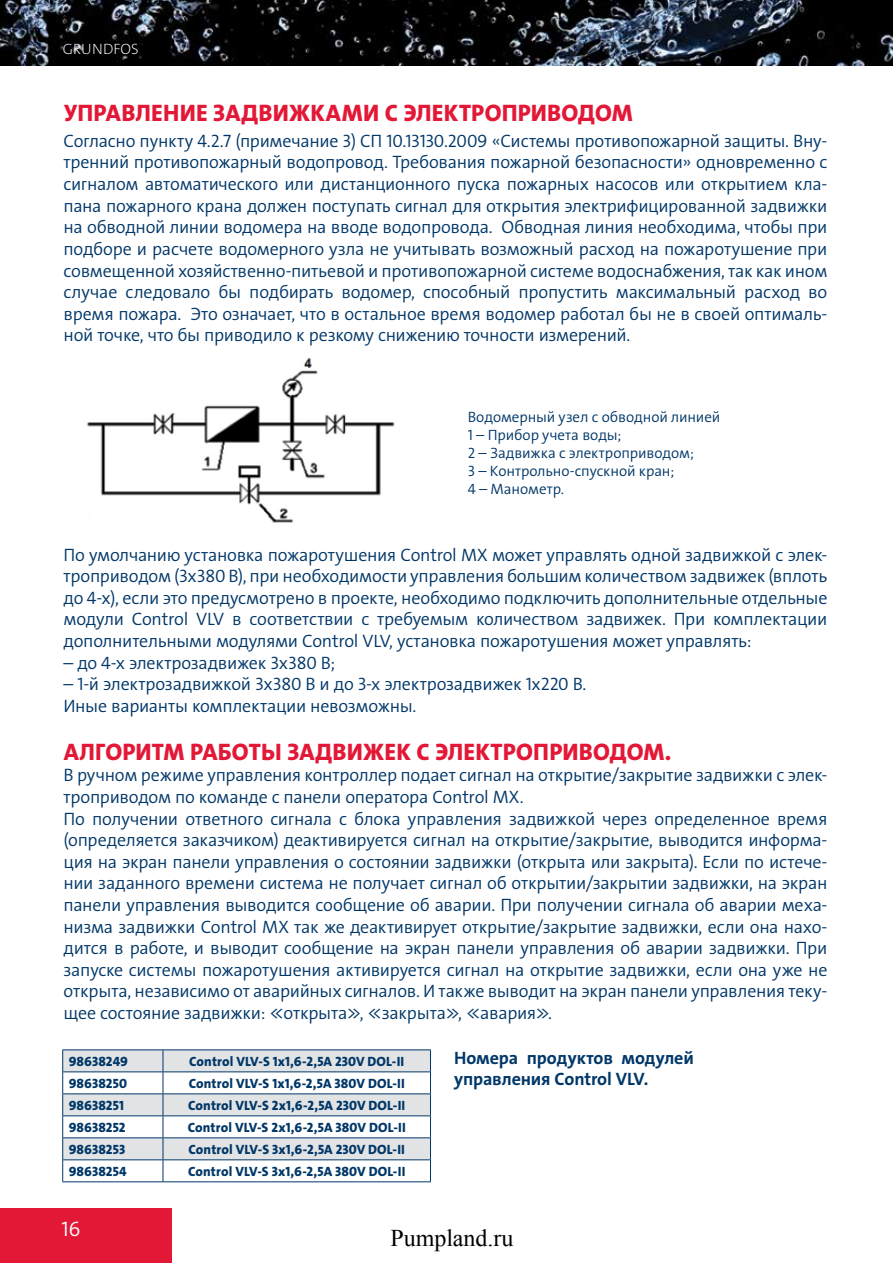
<style>
.page{position:relative;width:893px;height:1263px;background:#fff}
.page>*{position:absolute;margin:0;border:0;box-sizing:border-box;transform-origin:0 0}
.t1{font:24px "Grundfos The Sans V2 OT 8 XB";letter-spacing:.01em;color:#e31837}
.t2{font:24px "Times New Roman";color:#000}
.t3{font:21px "Grundfos The Sans V2 OT 4 SL";color:#fff}
.t4{font:18px/21.6px "Grundfos The Sans V2 OT 4 SL";letter-spacing:-.015em;color:#003768;text-align:justify}
.t5{font:18px/21px "Grundfos The Sans V2 OT 7 B";letter-spacing:-.005em;color:#003768}
.t6{font:15px/18px "Grundfos The Sans V2 OT 4 SL";letter-spacing:-.005em;color:#003768}
.t7{font:15px "Grundfos The Sans V2 OT 2 XL";color:#fff}
.t8{font:13.5px "Grundfos The Sans V2 OT 8 XB";letter-spacing:.01em;color:#003768}
</style>
<div class="page">
<svg style="left:0;top:0;width:893px;height:65px;background:#191c21"></svg>
<div style="left:0;top:1209px;width:171px;height:54px;background:#e31837"></div>
<hr style="left:891px;top:0;width:2px;height:31px;background:#000">
<img style="left:86px;top:358px;width:309px;height:165px">
<hr style="left:62px;top:1049px;width:101px;height:1px;background:#003768">
<hr style="left:163px;top:1049px;width:268px;height:1px;background:#003768">
<svg style="left:62px;top:1050px;width:369px;height:131px"></svg>
<hr style="left:62px;top:1181px;width:101px;height:1px;background:#003768">
<hr style="left:163px;top:1181px;width:268px;height:1px;background:#003768">
<p class="t7" style="left:63px;top:40px;width:77px">GRUNDFOS</p>
<h1 class="t1" style="left:64px;top:97px;width:570px">УПРАВЛЕНИЕ ЗАДВИЖКАМИ С ЭЛЕКТРОПРИВОДОМ</h1>
<p class="t4" style="left:64px;top:130px;width:765px">Согласно пункту 4.2.7 (примечание 3) СП 10.13130.2009 «Системы противопожарной защиты. Вну&shy;тренний противопожарный водопровод. Требования пожарной безопасности» одновременно с сигналом автоматического или дистанционного пуска пожарных насосов или открытием кла&shy;пана пожарного крана должен поступать сигнал для открытия электрифицированной задвижки на обводной линии водомера на вводе водопровода. Обводная линия необходима, чтобы при подборе и расчете водомерного узла не учитывать возможный расход на пожаротушение при совмещенной хозяйственно-питьевой и противопожарной системе водоснабжения, так как ином случае следовало бы подбирать водомер, способный пропустить максимальный расход во время пожара. Это означает, что в остальное время водомер работал бы не в своей оптималь&shy;ной точке, что бы приводило к резкому снижению точности измерений.</p>
<p class="t6" style="left:468px;top:408px;width:254px">Водомерный узел с обводной линией<br>1 – Прибор учета воды;<br>2 – Задвижка с электроприводом;<br>3 – Контрольно-спускной кран;<br>4 – Манометр.</p>
<p class="t4" style="left:64px;top:544px;width:765px">По умолчанию установка пожаротушения Control MX может управлять одной задвижкой с элек&shy;троприводом (3x380 В), при необходимости управления большим количеством задвижек (вплоть до 4-х), если это предусмотрено в проекте, необходимо подключить дополнительные отдельные модули Control VLV в соответствии с требуемым количеством задвижек. При комплектации дополнительными модулями Control VLV, установка пожаротушения может управлять:</p>
<p class="t4" style="left:64px;top:652px;width:273px">– до 4-х электрозадвижек 3х380 В;</p>
<p class="t4" style="left:64px;top:673px;width:524px">– 1-й электрозадвижкой 3х380 В и до 3-х электрозадвижек 1х220 В.<br>Иные варианты комплектации невозможны.</p>
<h1 class="t1" style="left:64px;top:736px;width:46px">Алгорит</h1>
<h1 class="t1" style="left:164px;top:736px;width:86px">м работы</h1>
<h1 class="t1" style="left:287px;top:736px;width:62px">задвижек</h1>
<h1 class="t1" style="left:416px;top:736px;width:63px">с электроприво</h1>
<h1 class="t1" style="left:610px;top:736px;width:63px">дом.</h1>
<p class="t4" style="left:64px;top:765px;width:765px;text-align:left">В ручном режиме управления контроллер подает сигнал на открытие/закрытие задвижки с элек&shy;троприводом по команде с панели оператора Control MX.<br>По получении ответного сигнала с блока управления задвижкой через определенное время (определяется заказчиком) деактивируется сигнал на открытие/закрытие, выводится информа&shy;ция на экран панели управления о состоянии задвижки (открыта или закрыта). Если по истече&shy;нии заданного времени система не получает сигнал об открытии/закрытии задвижки, на экран панели управления выводится сообщение об аварии. При получении сигнала об аварии меха&shy;низма задвижки Сontrol MX так же деактивирует открытие/закрытие задвижки, если она нахо&shy;дится в работе, и выводит сообщение на экран панели управления об аварии задвижки. При запуске системы пожаротушения активируется сигнал на открытие задвижки, если она уже не открыта, независимо от аварийных сигналов. И также выводит на экран панели управления теку&shy;щее состояние задвижки: ≪открыта≫, ≪закрыта≫, ≪авария≫.</p>
<p class="t8" style="left:69px;top:1053px;width:61px">98638249</p>
<p class="t8" style="left:189px;top:1053px;width:217px">Control VLV-S 1x1,6-2,5A 230V DOL-II</p>
<p class="t8" style="left:69px;top:1075px;width:60px">98638250</p>
<p class="t8" style="left:189px;top:1075px;width:217px">Control VLV-S 1x1,6-2,5A 380V DOL-II</p>
<p class="t8" style="left:69px;top:1096px;width:57px">98638251</p>
<p class="t8" style="left:188px;top:1096px;width:219px">Control VLV-S 2x1,6-2,5A 230V DOL-II</p>
<p class="t8" style="left:69px;top:1118px;width:58px">98638252</p>
<p class="t8" style="left:188px;top:1118px;width:219px">Control VLV-S 2x1,6-2,5A 380V DOL-II</p>
<p class="t8" style="left:69px;top:1140px;width:58px">98638253</p>
<p class="t8" style="left:189px;top:1140px;width:218px">Control VLV-S 3x1,6-2,5A 230V DOL-II</p>
<p class="t8" style="left:69px;top:1162px;width:60px">98638254</p>
<p class="t8" style="left:188px;top:1162px;width:219px">Control VLV-S 3x1,6-2,5A 380V DOL-II</p>
<p class="t5" style="left:454px;top:1048px;width:241px">Номера продуктов модулей управления Control VLV.</p>
<p class="t3" style="left:62px;top:1215px;width:20px">16</p>
<h1 class="t2" style="left:390px;top:1226px;width:125px">Pumpland.ru</h1>
</div>
